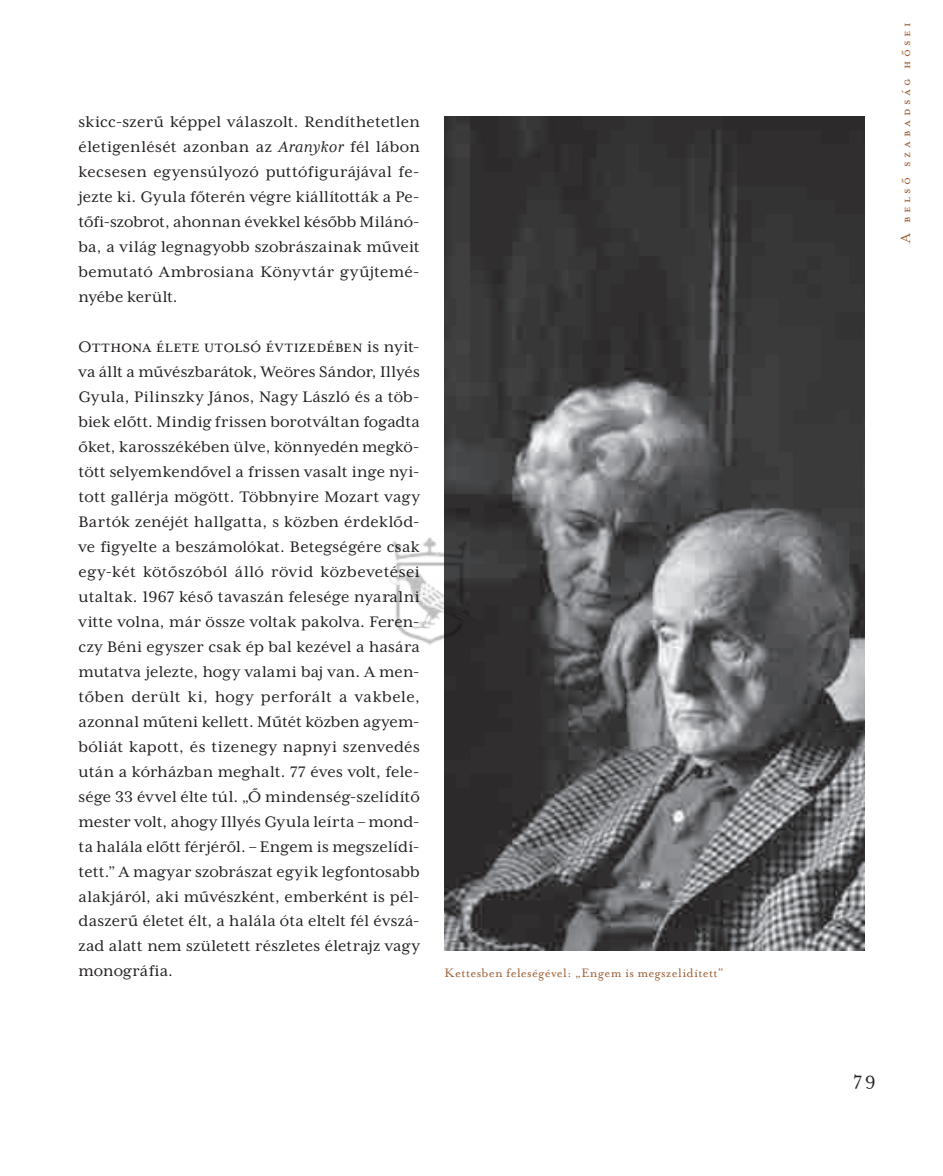
<style>
.page{position:relative;width:943px;height:1176px;background:#fff}
.page>*{position:absolute;margin:0;border:0;box-sizing:border-box;transform-origin:0 0}
.t1{font:21px "Mrs Eaves Roman";color:#231f20}
.t2{font:17.5px/25px "Mrs Eaves XL Serif OT";letter-spacing:.01em;color:#231f20;text-align:justify}
.t3{font:15.75px "Mrs Eaves Petite Caps";letter-spacing:.22em;color:#9b5f36}
.t4{font:14px "Mrs Eaves Roman";letter-spacing:.03em;color:#9b5f36}
.s1{font-style:italic}
</style>
<div class="page">
<img style="left:444px;top:117px;width:420px;height:833px">
<img style="left:389px;top:533px;width:88px;height:116px">
<p class="t2" style="left:79px;top:109px;width:343px">skicc-szerű képpel válaszolt. Rendíthetetlen életigenlését azonban az <span class="s1">Aranykor</span> fél lábon kecsesen egyensúlyozó puttófigurájával fe&shy;jezte ki. Gyula főterén végre kiállították a Pe&shy;tőfi-szobrot, ahonnan évekkel később Milánó&shy;ba, a világ legnagyobb szobrászainak műveit bemutató Ambrosiana Könyvtár gyűjtemé&shy;nyébe került.</p>
<p class="t2" style="left:79px;top:334px;width:343px">Otthona élete utolsó évtizedében is nyit&shy;va állt a művészbarátok, Weöres Sándor, Illyés Gyula, Pilinszky János, Nagy László és a töb&shy;biek előtt. Mindig frissen borotváltan fogadta őket, karosszékében ülve, könnyedén megkö&shy;tött selyemkendővel a frissen vasalt inge nyi&shy;tott gallérja mögött. Többnyire Mozart vagy Bartók zenéjét hallgatta, s közben érdeklőd&shy;ve figyelte a beszámolókat. Betegségére csak egy-két kötőszóból álló rövid közbevetései utaltak. 1967 késő tavaszán felesége nyaralni vitte volna, már össze voltak pakolva. Feren&shy;czy Béni egyszer csak ép bal kezével a hasára mutatva jelezte, hogy valami baj van. A men&shy;tőben derült ki, hogy perforált a vakbele, azonnal műteni kellett. Műtét közben agyem&shy;bóliát kapott, és tizenegy napnyi szenvedés után a kórházban meghalt. 77 éves volt, fele&shy;sége 33 évvel élte túl. „Ő mindenség-szelídítő mester volt, ahogy Illyés Gyula leírta – mond&shy;ta halála előtt férjéről. – Engem is megszelídí&shy;tett.” A magyar szobrászat egyik legfontosabb alakjáról, aki művészként, emberként is pél&shy;daszerű életet élt, a halála óta eltelt fél évszá&shy;zad alatt nem született részletes életrajz vagy monográfia.</p>
<p class="t4" style="left:444px;top:965px;width:280px">Kettesben feleségével: „Engem is megszelidített”</p>
<p class="t3" style="left:897px;top:243px;width:222px;rotate:-90deg">A belső szabadság hősei</p>
<p class="t1" style="left:853px;top:1067px;width:24px">79</p>
</div>
